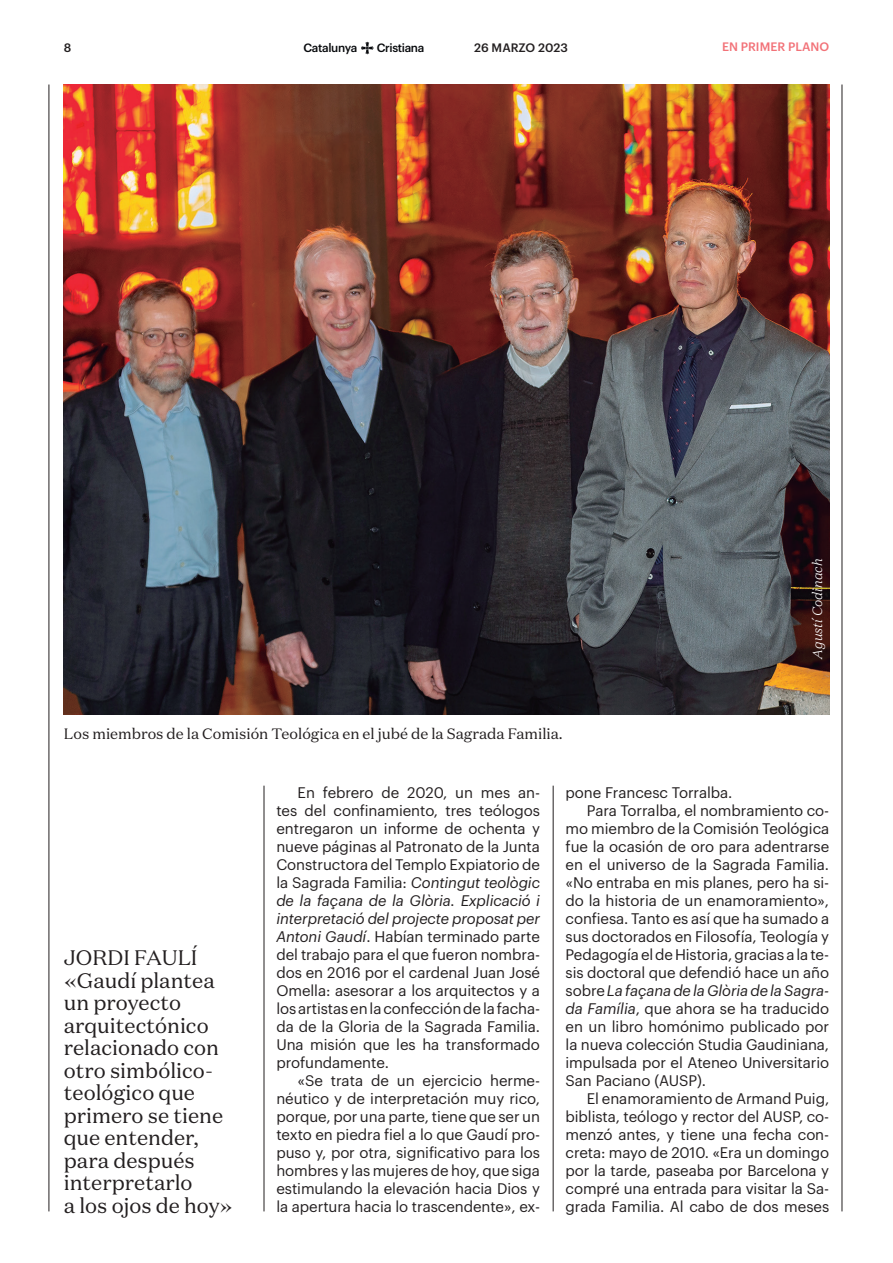
<style>
.page{position:relative;width:893px;height:1263px;background:#fff}
.page>*{position:absolute;margin:0;border:0;box-sizing:border-box;transform-origin:0 0}
.t1{font:21px/22.5px "Domaine Text";color:#231f20}
.t2{font:15px/18px "Graphik";letter-spacing:-.005em;color:#231f20;text-align:justify}
.t3{font:15px "Domaine Text";color:#231f20}
.t4{font:italic 15px "Graphik";letter-spacing:-.005em;color:#231f20}
.t5{font:italic 300 13.5px "Domaine Text";color:#fff}
.t6{font:500 12px "Graphik";color:#f27278}
.t7{font:500 12px "Graphik";color:#231f20}
.t8{font:500 11.85px "Graphik";letter-spacing:-.03em;color:#07090c}
.s1{font-style:italic}
.s2{font-style:normal}
</style>
<div class="page">
<svg style="left:361px;top:42px;width:13px;height:12px"></svg>
<hr style="left:49px;top:85px;width:1px;height:1126px;background:#231f20">
<hr style="left:842px;top:85px;width:1px;height:1126px;background:#231f20">
<img style="left:64px;top:84px;width:765px;height:631px">
<hr style="left:553px;top:786px;width:1px;height:425px;background:#231f20">
<hr style="left:264px;top:786px;width:1px;height:425px;background:#231f20">
<p class="t7" style="left:64px;top:38px;width:9px">8</p>
<p class="t8" style="left:303px;top:38px;width:55px">Catalunya</p>
<p class="t8" style="left:377px;top:38px;width:49px">Cristiana</p>
<p class="t7" style="left:474px;top:38px;width:95px">26 MARZO 2023</p>
<p class="t6" style="left:722px;top:38px;width:109px">EN PRIMER PLANO</p>
<p class="t3" style="left:64px;top:725px;width:500px">Los miembros de la Comisión Teológica en el jubé de la Sagrada Familia.</p>
<p class="t5" style="left:809px;top:659px;width:102px;rotate:-90deg">Agustí Codinach</p>
<h1 class="t1" style="left:64px;top:946px;width:171px">JORDI FAULÍ «Gaudí plantea un proyecto arquitectónico relacionado con otro simbólico&shy;teológico que primero se tiene que entender, para después interpretarlo<br>a los ojos de hoy»</h1>
<p class="t2" style="left:276px;top:782px;width:265px;text-indent:21px">En febrero de 2020, un mes an&shy;tes del confinamiento, tres teólogos entregaron un informe de ochenta y nueve páginas al Patronato de la Junta Constructora del Templo Expiatorio de la Sagrada Familia: <span class="s1">Contingut teològic de la façana de la Glòria. Explicació i interpretació del projecte proposat per Antoni Gaudí</span>. Habían terminado parte del trabajo para el que fueron nombra&shy;dos en 2016 por el cardenal Juan José Omella: asesorar a los arquitectos y a los artistas en la confección de la facha&shy;da de la Gloria de la Sagrada Familia.<br>Una misión que les ha transformado profundamente.</p>
<p class="t2" style="left:276px;top:1070px;width:265px;text-indent:21px">«Se trata de un ejercicio herme&shy;néutico y de interpretación muy rico, porque, por una parte, tiene que ser un texto en piedra fiel a lo que Gaudí pro&shy;puso y, por otra, significativo para los hombres y las mujeres de hoy, que siga estimulando la elevación hacia Dios y la apertura hacia lo trascendente», ex-</p>
<p class="t2" style="left:566px;top:782px;width:168px">pone Francesc Torralba.</p>
<p class="t2" style="left:587px;top:800px;width:244px">Para Torralba, el nombramiento co-</p>
<p class="t2" style="left:566px;top:818px;width:265px">mo miembro de la Comisión Teológica</p>
<p class="t2" style="left:566px;top:836px;width:265px">fue la ocasión de oro para adentrarse</p>
<p class="t2" style="left:566px;top:854px;width:265px">en el universo de la Sagrada Familia.</p>
<p class="t2" style="left:566px;top:872px;width:265px">«No entraba en mis planes, pero ha si-</p>
<p class="t2" style="left:566px;top:890px;width:265px">do la historia de un enamoramiento»,</p>
<p class="t2" style="left:566px;top:908px;width:265px">confiesa. Tanto es así que ha sumado a</p>
<p class="t2" style="left:566px;top:926px;width:265px">sus doctorados en Filosofía, Teología y</p>
<p class="t2" style="left:566px;top:944px;width:265px">Pedagogía el de Historia, gracias a la te-</p>
<p class="t2" style="left:566px;top:962px;width:265px">sis doctoral que defendió hace un año</p>
<p class="t4" style="left:566px;top:979px;width:265px"><span class="s2">sobre</span> La façana de la Glòria de la Sagra-</p>
<p class="t2" style="left:566px;top:998px;width:265px"><span class="s1">da Família</span>, que ahora se ha traducido</p>
<p class="t2" style="left:566px;top:1016px;width:265px">en un libro homónimo publicado por</p>
<p class="t2" style="left:566px;top:1034px;width:265px">la nueva colección Studia Gaudiniana,</p>
<p class="t2" style="left:566px;top:1052px;width:265px">impulsada por el Ateneo Universitario</p>
<p class="t2" style="left:566px;top:1070px;width:142px">San Paciano (AUSP).</p>
<p class="t2" style="left:587px;top:1088px;width:244px">El enamoramiento de Armand Puig,</p>
<p class="t2" style="left:566px;top:1106px;width:265px">biblista, teólogo y rector del AUSP, co-</p>
<p class="t2" style="left:566px;top:1124px;width:265px">menzó antes, y tiene una fecha con-</p>
<p class="t2" style="left:566px;top:1142px;width:265px">creta: mayo de 2010. «Era un domingo</p>
<p class="t2" style="left:566px;top:1160px;width:265px">por la tarde, paseaba por Barcelona y</p>
<p class="t2" style="left:566px;top:1178px;width:265px">compré una entrada para visitar la Sa-</p>
<p class="t2" style="left:566px;top:1196px;width:265px">grada Familia. Al cabo de dos meses</p>
</div>
